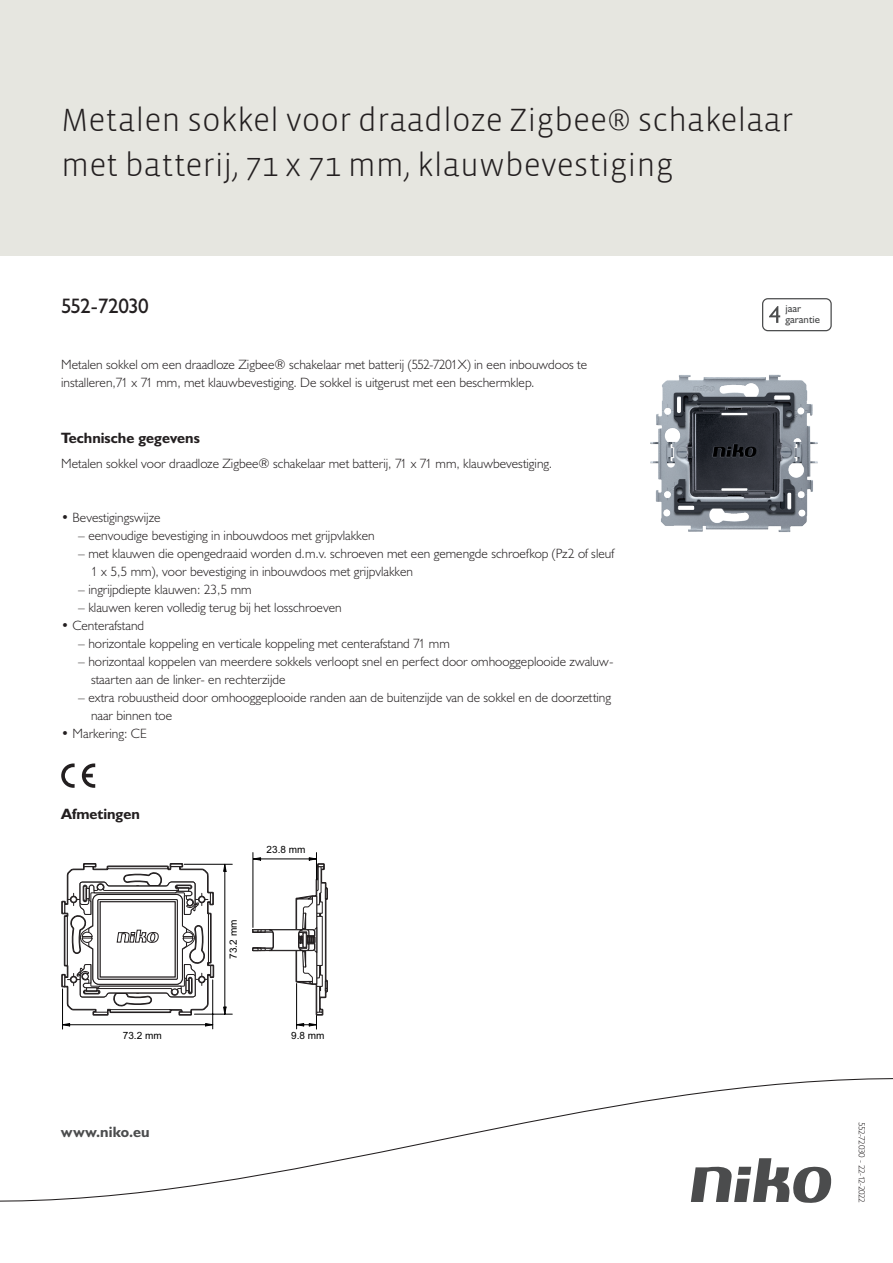
<style>
.page{position:relative;width:893px;height:1263px;background:#fff}
.page>*{position:absolute;margin:0;border:0;box-sizing:border-box;transform-origin:0 0}
.Title_datasheets{font:300 33px/45px "Vista Sans";color:#231f20}
.Article_number{font:21px "Humanist 521 BT";letter-spacing:-.035em;color:#231f20}
.Titles_parts{font:700 15px "Humanist 521 BT";color:#231f20}
.titel_afbeelding{font:700 15px "Humanist 521 BT";letter-spacing:.005em;color:#4b4c4d}
.USP_Bullets_level_2{font:300 13.5px/18px "Humanist 521 BT";color:#231f20}
.Platte_tekst_CAB{font:300 13.5px/18px "Humanist 521 BT";color:#231f20}
.USP_Bullets{font:300 13.5px "Humanist 521 BT";color:#231f20}
.t1{font:10.8px/10.8px "Humanist 521 BT";color:#4b4c4d}
.t2{font:10.05px "Arial";color:#000001}
.Revision{font:300 9px "Humanist 521 BT";letter-spacing:-.05em;color:#231f20}
</style>
<div class="page">
<div style="left:0;top:0;width:893px;height:255px;background:#e6e6e0"></div>
<svg style="left:82px;top:763px;width:13px;height:25px"></svg>
<svg style="left:61px;top:763px;width:14px;height:25px"></svg>
<svg style="left:252px;top:852px;width:76px;height:177px"></svg>
<hr style="left:303px;top:933px;width:3px;height:14px;background:#fff">
<svg style="left:61px;top:863px;width:172px;height:166px"></svg>
<svg style="left:762px;top:298px;width:70px;height:33px"></svg>
<svg style="left:0;top:1078px;width:893px;height:125px"></svg>
<img style="left:650px;top:374px;width:168px;height:158px">
<p class="Title_datasheets" style="left:61px;top:98px;width:734px">Metalen sokkel voor draadloze Zigbee® schakelaar met batterij, 71 x 71 mm, klauwbevestiging</p>
<p class="Article_number" style="left:61px;top:293px;width:89px">552-72030</p>
<p class="t1" style="left:785px;top:303px;width:36px">jaar garantie</p>
<p class="Platte_tekst_CAB" style="left:61px;top:355px;width:528px">Metalen sokkel om een draadloze Zigbee® schakelaar met batterij (552-7201X) in een inbouwdoos te installeren,71 x 71 mm, met klauwbevestiging. De sokkel is uitgerust met een beschermklep.</p>
<p class="Titles_parts" style="left:61px;top:429px;width:140px">Technische gegevens</p>
<p class="Platte_tekst_CAB" style="left:61px;top:454px;width:492px">Metalen sokkel voor draadloze Zigbee® schakelaar met batterij, 71 x 71 mm, klauwbevestiging.</p>
<p class="USP_Bullets" style="left:61px;top:509px;width:101px">• Bevestigingswijze</p>
<p class="USP_Bullets_level_2" style="left:78px;top:526px;width:298px">– eenvoudige bevestiging in inbouwdoos met grijpvlakken</p>
<p class="USP_Bullets_level_2" style="left:91px;top:544px;width:525px;text-indent:-13px">– met klauwen die opengedraaid worden d.m.v. schroeven met een gemengde schroefkop (Pz2 of sleuf<br>1 x 5,5 mm), voor bevestiging in inbouwdoos met grijpvlakken</p>
<p class="USP_Bullets_level_2" style="left:78px;top:580px;width:175px">– ingrijpdiepte klauwen: 23,5 mm</p>
<p class="USP_Bullets_level_2" style="left:78px;top:598px;width:265px">– klauwen keren volledig terug bij het losschroeven</p>
<p class="USP_Bullets" style="left:61px;top:617px;width:85px">• Centerafstand</p>
<p class="USP_Bullets_level_2" style="left:78px;top:634px;width:373px">– horizontale koppeling en verticale koppeling met centerafstand 71 mm</p>
<p class="USP_Bullets_level_2" style="left:91px;top:652px;width:524px;text-indent:-13px">– horizontaal koppelen van meerdere sokkels verloopt snel en perfect door omhooggeplooide zwaluw&shy;staarten aan de linker- en rechterzijde</p>
<p class="USP_Bullets_level_2" style="left:91px;top:688px;width:522px;text-indent:-13px">– extra robuustheid door omhooggeplooide randen aan de buitenzijde van de sokkel en de doorzetting naar binnen toe</p>
<p class="USP_Bullets" style="left:61px;top:725px;width:87px">• Markering: CE</p>
<p class="Titles_parts" style="left:61px;top:805px;width:80px">Afmetingen</p>
<p class="t2" style="left:227px;top:959px;width:40px;rotate:-90deg">73.2 mm</p>
<p class="t2" style="left:267px;top:842px;width:40px">23.8 mm</p>
<p class="t2" style="left:123px;top:1028px;width:40px">73.2 mm</p>
<p class="t2" style="left:291px;top:1028px;width:35px">9.8 mm</p>
<p class="titel_afbeelding" style="left:61px;top:1122px;width:90px">www.niko.eu</p>
<p class="Revision" style="left:868px;top:1122px;width:82px;rotate:90deg">552-72030 - 22-12-2022</p>
</div>
